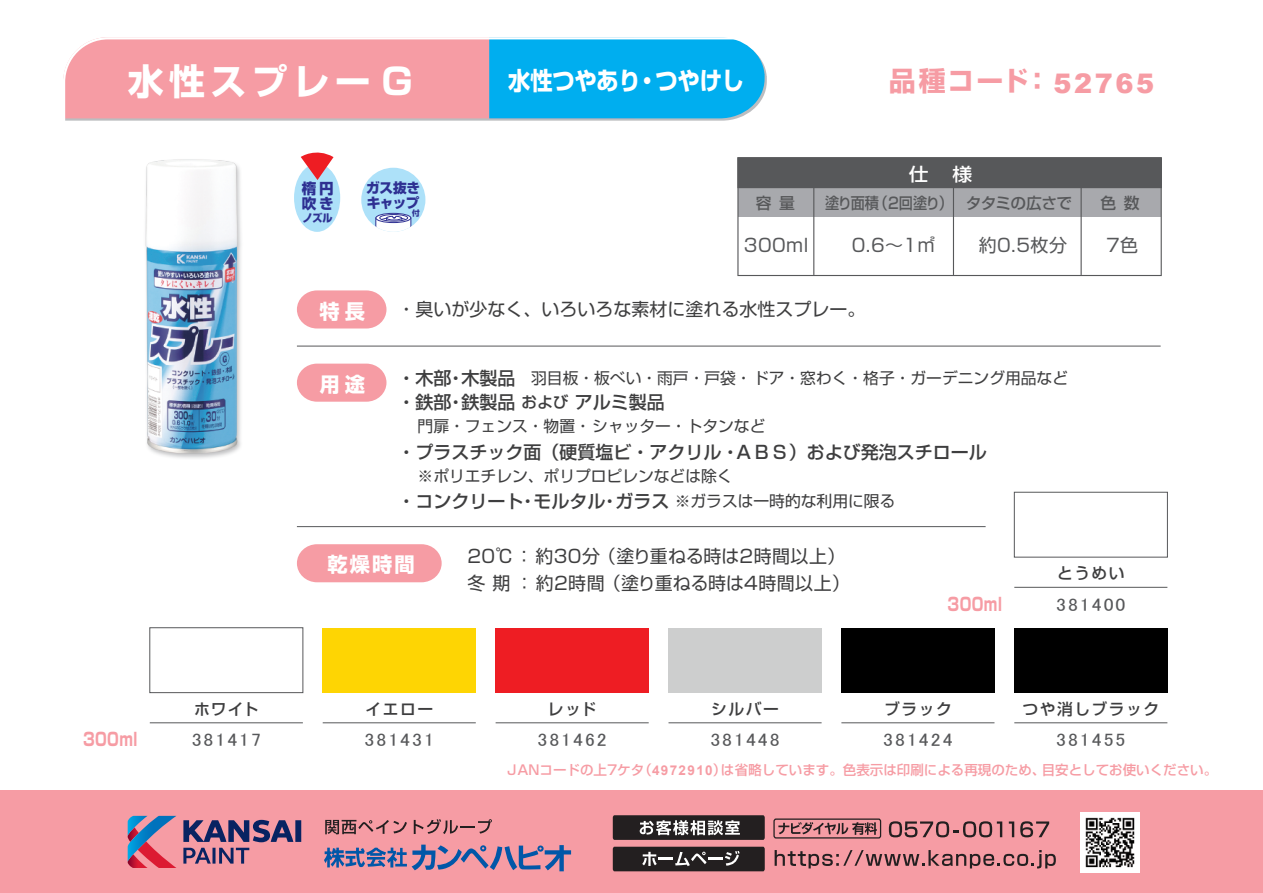
<style>
.page{position:relative;width:1263px;height:893px;background:#fff}
.page>*{position:absolute;margin:0;border:0;box-sizing:border-box;transform-origin:0 0}
.t1{font:700 36px "Shin Go Pro";letter-spacing:.15em;color:#fff}
.t2{font:700 27px "Shin Go Pro";letter-spacing:.07em;color:#f69ca4}
.t3{font:700 24.75px "Shin Go Pro";letter-spacing:-.01em;color:#fff;scale:.9 1}
.t4{font:700 20.25px "Shin Go Pro";letter-spacing:.1em;color:#fff}
.t5{font:500 18px "Shin Go Pro";color:#3e3e3f}
.t6{font:18px/27px "Shin Go Pro";letter-spacing:.025em;color:#3e3e3f}
.t7{font:18px "MS P Gothic";letter-spacing:.1em;color:#57585a;scale:1.1 1}
.t8{font:18px "Shin Go Pro";color:#3e3e3f}
.t9{font:18px "Shin Go Pro";letter-spacing:.025em;color:#57585a}
.t10{font:700 18px "Shin Go Pro";letter-spacing:.025em;color:#f69ca4;scale:.8 1}
.t11{font:500 18px "Shin Go Pro";color:#fff;scale:1.1 1}
.t12{font:15.75px "Shin Go Pro";color:#3e3e3f}
.t13{font:500 15.75px "Shin Go Pro";letter-spacing:.1em;color:#3e3e3f}
.t14{font:500 15.75px "Shin Go Pro";letter-spacing:-.05em;color:#57585a;scale:.9 1}
.t15{font:500 15.75px "Shin Go Pro";letter-spacing:-.05em;color:#57585a}
.t16{font:800 14.7px/15.8px "Shin Go Pro";color:#2e3092}
.t17{font:800 13.8px/14.7px "Shin Go Pro";letter-spacing:-.03em;color:#2e3092}
.t18{font:500 13.5px "Shin Go Pro";color:#f69ca4}
.t19{font:800 10.8px "Shin Go Pro";color:#2e3092;scale:.93 1}
.t20{font:800 7.65px "Shin Go Pro";color:#2e3092}
.s1{font-family:"Arial";font-weight:900}
.s2{font-weight:500;font-size:18px}
.s3{font-size:15.75px}
.s4{font-weight:400;font-size:15.75px}
.s5{font-family:"Arial";font-weight:700}
</style>
<div class="page">
<hr style="left:297px;top:526px;width:689px;height:1px;background:#57585a">
<hr style="left:297px;top:346px;width:864px;height:1px;background:#57585a">
<svg style="left:297px;top:544px;width:145px;height:38px;background:#f6a2a9"></svg>
<svg style="left:297px;top:290px;width:89px;height:38px;background:#f6a5ac"></svg>
<svg style="left:297px;top:364px;width:89px;height:38px;background:#f6a5ac"></svg>
<div style="left:294px;top:164px;width:46px;height:68px;background:#ade1f9;border-radius:50%"></div>
<svg style="left:301px;top:152px;width:33px;height:28px"></svg>
<div style="left:361px;top:168px;width:64px;height:64px;background:#ade1f9;border-radius:50%"></div>
<div style="left:376px;top:213px;width:35px;height:10px;border:1px solid #2e3092;border-radius:50%"></div>
<div style="left:380px;top:214px;width:28px;height:7px;border:1px solid #2e3092;border-radius:50%"></div>
<svg style="left:375px;top:216px;width:36px;height:16px"></svg>
<svg style="left:737px;top:157px;width:425px;height:119px"></svg>
<div style="left:149px;top:627px;width:154px;height:66px;background:#fff;border:1px solid #57585a"></div>
<hr style="left:150px;top:722px;width:153px;height:1px;background:#57585a">
<div style="left:323px;top:628px;width:153px;height:65px;background:#fed503"></div>
<hr style="left:323px;top:722px;width:153px;height:1px;background:#57585a">
<div style="left:496px;top:628px;width:153px;height:65px;background:#ee1d23"></div>
<hr style="left:496px;top:722px;width:153px;height:1px;background:#57585a">
<div style="left:668px;top:628px;width:154px;height:65px;background:#cdcece"></div>
<hr style="left:668px;top:722px;width:154px;height:1px;background:#57585a">
<div style="left:841px;top:628px;width:153px;height:65px;background:#000"></div>
<hr style="left:841px;top:722px;width:153px;height:1px;background:#57585a">
<div style="left:1014px;top:628px;width:153px;height:65px;background:#000"></div>
<hr style="left:1014px;top:722px;width:153px;height:1px;background:#57585a">
<div style="left:1014px;top:492px;width:154px;height:65px;background:#fff;border:1px solid #57585a"></div>
<hr style="left:1014px;top:587px;width:153px;height:1px;background:#57585a">
<svg style="left:63px;top:37px;width:704px;height:84px;background:#9ca8c4"></svg>
<img style="left:145px;top:159px;width:96px;height:299px">
<div style="left:0;top:791px;width:1263px;height:102px;background:#f69ca4"></div>
<svg style="left:889px;top:821px;width:113px;height:16px"></svg>
<svg style="left:1009px;top:821px;width:5px;height:16px"></svg>
<svg style="left:1020px;top:821px;width:29px;height:16px"></svg>
<svg style="left:775px;top:850px;width:281px;height:18px"></svg>
<div style="left:773px;top:818px;width:108px;height:20px;border:1px solid #231f20;border-radius:2px"></div>
<svg style="left:778px;top:822px;width:99px;height:13px"></svg>
<svg style="left:613px;top:815px;width:152px;height:25px;background:#524d4e"></svg>
<svg style="left:613px;top:847px;width:152px;height:24px;background:#393536"></svg>
<img style="left:1080px;top:813px;width:60px;height:59px">
<svg style="left:325px;top:820px;width:82px;height:14px"></svg>
<svg style="left:414px;top:819px;width:78px;height:15px"></svg>
<svg style="left:324px;top:845px;width:247px;height:26px"></svg>
<svg style="left:183px;top:848px;width:66px;height:16px"></svg>
<svg style="left:183px;top:820px;width:118px;height:22px"></svg>
<svg style="left:128px;top:816px;width:48px;height:52px"></svg>
<h1 class="t1" style="left:128px;top:52px;width:287px">水性スプレー G</h1>
<h3 class="t3" style="left:508px;top:61px;width:263px">水性つやあり・つやけし</h3>
<h2 class="t2" style="left:889px;top:59px;width:267px">品種コード：<span class="s1">52765</span></h2>
<p class="t16" style="left:302px;top:179px;width:33px">楕円吹き</p>
<p class="t19" style="left:302px;top:209px;width:34px">ノズル</p>
<p class="t17" style="left:366px;top:179px;width:56px">ガス抜きキャップ</p>
<p class="t20" style="left:412px;top:207px;width:9px">付</p>
<p class="t11" style="left:909px;top:159px;width:20px">仕</p>
<p class="t11" style="left:952px;top:159px;width:20px">様</p>
<p class="t15" style="left:756px;top:190px;width:41px">容 量</p>
<p class="t14" style="left:825px;top:190px;width:276px">塗り面積（2回塗り） タタミの広さで</p>
<p class="t15" style="left:1100px;top:190px;width:41px">色 数</p>
<p class="t9" style="left:744px;top:231px;width:66px">300ml</p>
<p class="t9" style="left:852px;top:231px;width:85px">0.6～1㎡</p>
<p class="t9" style="left:979px;top:231px;width:90px">約0.5枚分</p>
<p class="t9" style="left:1106px;top:231px;width:34px">7色</p>
<p class="t4" style="left:319px;top:295px;width:47px">特長</p>
<p class="t8" style="left:397px;top:294px;width:469px">・臭いが少なく、いろいろな素材に塗れる水性スプレー。</p>
<p class="t4" style="left:319px;top:368px;width:47px">用途</p>
<p class="t12" style="left:397px;top:365px;width:672px"><span class="s2">・木部・木製品</span>　羽目板・板べい・雨戸・戸袋・ ドア・窓わく・格子・ガーデニング用品など</p>
<p class="t5" style="left:397px;top:388px;width:269px">・鉄部・鉄製品 <span class="s3">および</span> アルミ製品</p>
<p class="t12" style="left:402px;top:413px;width:365px">　門扉・フェンス・物置・ シャッター・トタンなど</p>
<p class="t5" style="left:397px;top:437px;width:591px">・プラスチック面（硬質塩ビ・アクリル・ＡＢＳ）および発泡スチロール</p>
<p class="t12" style="left:402px;top:463px;width:332px">　※ポリエチレン、ポリプロピレンなどは除く</p>
<p class="t5" style="left:397px;top:487px;width:499px">・コンクリート・モルタル・ガラス <span class="s4">※ガラスは一時的な利用に限る</span></p>
<p class="t10" style="left:83px;top:725px;width:70px">300ml</p>
<p class="t13" style="left:194px;top:696px;width:66px">ホワイト</p>
<p class="t7" style="left:192px;top:731px;width:65px">381417</p>
<p class="t4" style="left:327px;top:549px;width:89px">乾燥時間</p>
<p class="t6" style="left:467px;top:541px;width:384px">20℃ ： 約30分 （塗り重ねる時は2時間以上）冬 期： 約2時間 （塗り重ねる時は4時間以上）</p>
<p class="t13" style="left:365px;top:696px;width:69px">イエロー</p>
<p class="t7" style="left:365px;top:731px;width:64px">381431</p>
<p class="t13" style="left:548px;top:696px;width:50px">レッド</p>
<p class="t7" style="left:537px;top:731px;width:65px">381462</p>
<p class="t13" style="left:711px;top:696px;width:69px">シルバー</p>
<p class="t7" style="left:710px;top:731px;width:64px">381448</p>
<p class="t10" style="left:947px;top:589px;width:70px">300ml</p>
<p class="t13" style="left:1057px;top:560px;width:69px">とうめい</p>
<p class="t7" style="left:1056px;top:595px;width:65px">381400</p>
<p class="t13" style="left:884px;top:696px;width:69px">ブラック</p>
<p class="t7" style="left:883px;top:731px;width:65px">381424</p>
<p class="t13" style="left:1022px;top:696px;width:139px">つや消しブラック</p>
<p class="t7" style="left:1056px;top:731px;width:65px">381455</p>
<p class="t18" style="left:507px;top:759px;width:711px">JANコードの上7ケタ（<span class="s5">4972910</span>）は省略しています。色表示は印刷による再現のため、目安としてお使いください。</p>
</div>
